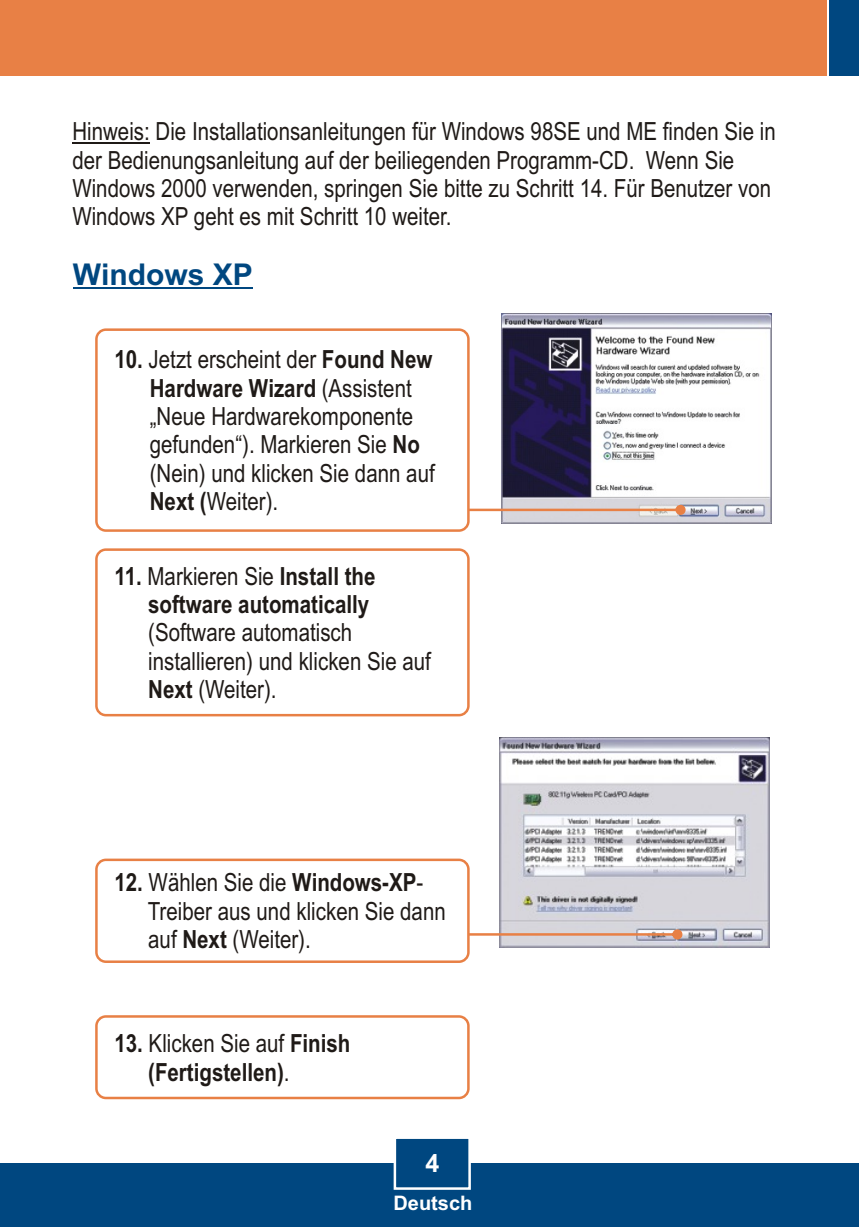
<style>
.page{position:relative;width:859px;height:1227px;background:#fff}
.page>*{position:absolute;margin:0;border:0;box-sizing:border-box;transform-origin:0 0}
.t1{font:700 30px "Arial";color:#004780}
.t2{font:25px/28.5px "Arial Narrow";color:#1f1a17}
.t3{font:700 25px/28.5px "Arial Narrow";color:#1f1a17}
.t4{font:700 25px "Arial";color:#fff}
.t5{font:700 20px "Arial";color:#fff}
.s1{font-weight:700}
.s2{font-weight:400}
</style>
<div class="page">
<div style="left:0;top:1163px;width:859px;height:63px;background:#004780"></div>
<div style="left:0;top:0;width:826px;height:76px;background:#e88045"></div>
<div style="left:829px;top:0;width:30px;height:76px;background:#004780"></div>
<svg style="left:393px;top:1138px;width:78px;height:52px"></svg>
<img style="left:499px;top:737px;width:270px;height:210px">
<img style="left:501px;top:313px;width:270px;height:210px">
<svg style="left:469px;top:505px;width:216px;height:10px;background:#e0c3b5"></svg>
<svg style="left:469px;top:929px;width:213px;height:10px;background:#dcbfb3"></svg>
<div style="left:95px;top:858px;width:374px;height:104px;background:#fff;border:3px solid #e88045;border-radius:9px"></div>
<hr style="left:73px;top:287px;width:180px;height:2px;background:#004780">
<hr style="left:72px;top:143px;width:78px;height:1px;background:#1f1a17">
<div style="left:95px;top:1015px;width:374px;height:84px;background:#fff;border:3px solid #e88045;border-radius:9px"></div>
<div style="left:95px;top:328px;width:374px;height:203px;background:#fff;border:3px solid #e88045;border-radius:9px"></div>
<div style="left:95px;top:548px;width:374px;height:168px;background:#fff;border:3px solid #e88045;border-radius:9px"></div>
<p class="t2" style="left:72px;top:120px;width:705px">Hinweis: Die Installationsanleitungen für Windows 98SE und ME finden Sie in der Bedienungsanleitung auf der beiliegenden Programm-CD. Wenn Sie Windows 2000 verwenden, springen Sie bitte zu Schritt 14. Für Benutzer von Windows XP geht es mit Schritt 10 weiter.</p>
<p class="t1" style="left:73px;top:263px;width:181px">Windows XP</p>
<p class="t2" style="left:150px;top:347px;width:286px;text-indent:-35px"><span class="s1">10.</span> Jetzt erscheint der <span class="s1">Found New<br>Hardware Wizard</span> (Assistent „Neue Hardwarekomponente gefunden“). Markieren Sie <span class="s1">No </span>(Nein) und klicken Sie dann auf<br><span class="s1">Next (</span>Weiter).</p>
<p class="t3" style="left:114px;top:564px;width:262px;text-align:right">11. <span class="s2">Markieren Sie</span> Install the software automatically</p>
<p class="t2" style="left:148px;top:620px;width:284px">(Software automatisch installieren) und klicken Sie auf<br><span class="s1">Next</span> (Weiter).</p>
<p class="t2" style="left:148px;top:870px;width:299px;text-indent:-33px"><span class="s1">12.</span> Wählen Sie die <span class="s1">Windows-XP</span>-<br>Treiber aus und klicken Sie dann auf <span class="s1">Next</span> (Weiter).</p>
<p class="t3" style="left:148px;top:1031px;width:204px;text-indent:-34px">13. <span class="s2">Klicken Sie auf</span> Finish (Fertigstellen)<span class="s2">.</span></p>
<p class="t4" style="left:425px;top:1153px;width:15px">4</p>
<p class="t5" style="left:393px;top:1194px;width:80px">Deutsch</p>
</div>
